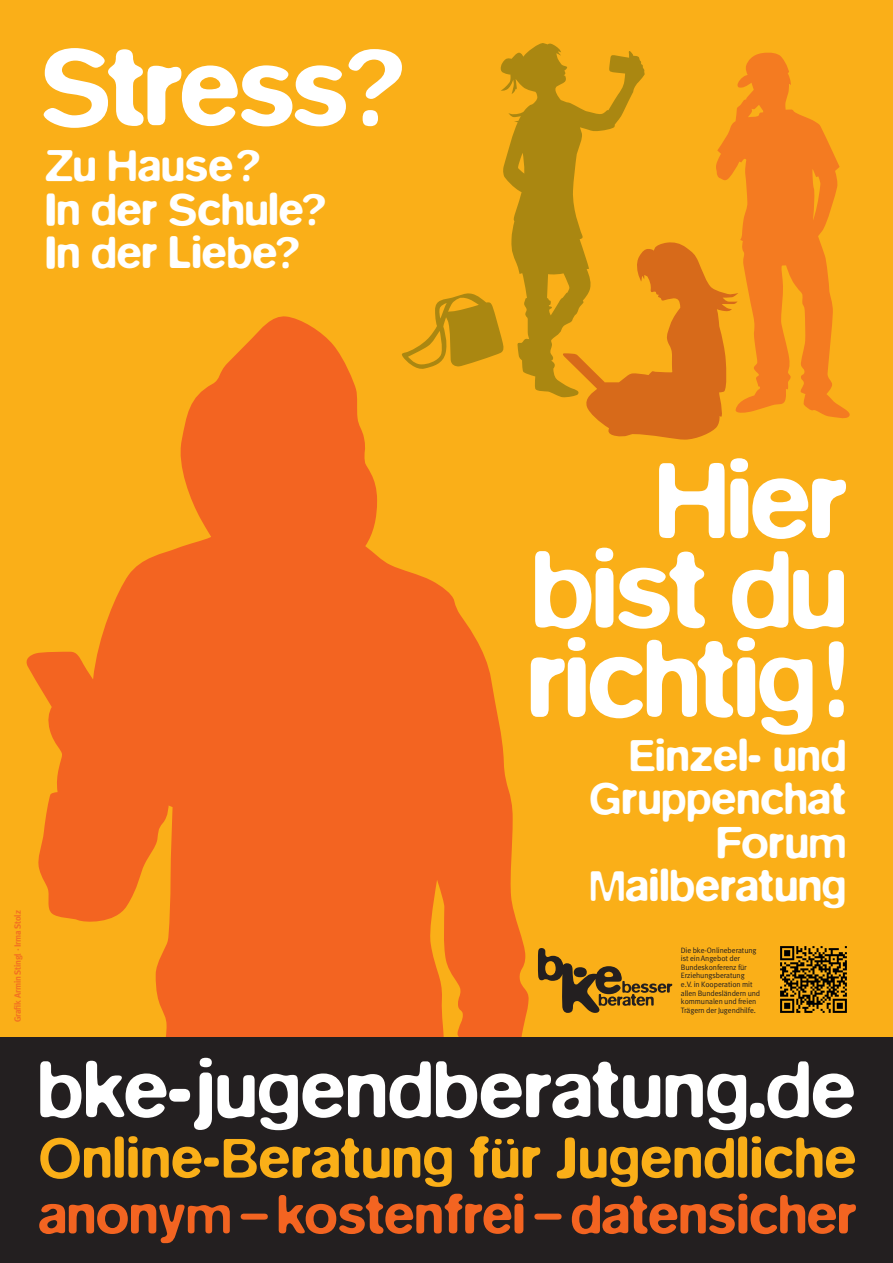
<style>
.page{position:relative;width:893px;height:1263px;background:#faaf18}
.page>*{position:absolute;margin:0;border:0;box-sizing:border-box;transform-origin:0 0}
._300{font:500 111.75px/89.4px "Blur";letter-spacing:-.02em;color:#fff;text-align:justify}
._200{font:500 81.82px "Blur";color:#fff}
.Absatzformat_10{font:500 58.05px "Blur";letter-spacing:.01em;color:#faaf18}
.Absatzformat_10-2{font:500 55.8px "Blur";color:#f36421}
._200-2{font:500 45.75px/43.4px "Blur";color:#fff;text-align:right}
.Absatzformat_12{font:700 9px "Meta";letter-spacing:-.01em;color:#f37121}
.Absatzformat_13{font:7.8px/8.6px "Meta";letter-spacing:-.01em;color:#231f20}
</style>
<div class="page">
<svg style="left:26px;top:316px;width:503px;height:721px;fill:#f36421"></svg>
<div style="left:0;top:1037px;width:893px;height:226px;background:#231f20"></div>
<svg style="left:401px;top:293px;width:98px;height:78px"></svg>
<svg style="left:538px;top:948px;width:134px;height:65px"></svg>
<img style="left:780px;top:946px;width:67px;height:67px">
<svg style="left:716px;top:52px;width:134px;height:366px;fill:#f47b21"></svg>
<svg style="left:499px;top:43px;width:146px;height:355px"></svg>
<svg style="left:562px;top:242px;width:176px;height:198px"></svg>
<p class="_300" style="left:41px;top:43px;width:365px">Stress?</p>
<p class="_200-2" style="left:45px;top:144px;width:217px">Zu Hause?</p>
<p class="_200-2" style="left:45px;top:187px;width:283px">In der Schule?</p>
<p class="_200-2" style="left:45px;top:231px;width:256px">In der Liebe?</p>
<p class="Absatzformat_12" style="left:12px;top:1022px;width:113px;rotate:-90deg">Grafik Armin Stingl · Irma Stolz</p>
<p class="_300" style="left:527px;top:456px;width:322px;text-indent:128px">Hier bist du richtig!</p>
<p class="_200-2" style="left:629px;top:733px;width:218px">Einzel- und</p>
<p class="_200-2" style="left:590px;top:777px;width:258px">Gruppenchat</p>
<p class="_200-2" style="left:589px;top:820px;width:258px">Forum<br>Mailberatung</p>
<p class="Absatzformat_13" style="left:681px;top:946px;width:81px">Die bke-Onlineberatung ist ein Angebot der<br>Bundeskonferenz für<br>Erziehungsberatung<br>e.V. in Kooperation mit allen Bundesländern und kommunalen und freien<br>Trägern der Jugendhilfe.</p>
<p class="_200" style="left:37px;top:1042px;width:819px">bke-jugendberatung.de</p>
<p class="Absatzformat_10" style="left:39px;top:1124px;width:819px">Online-Beratung für Jugendliche</p>
<p class="Absatzformat_10-2" style="left:38px;top:1182px;width:820px">anonym – kostenfrei – datensicher</p>
</div>
